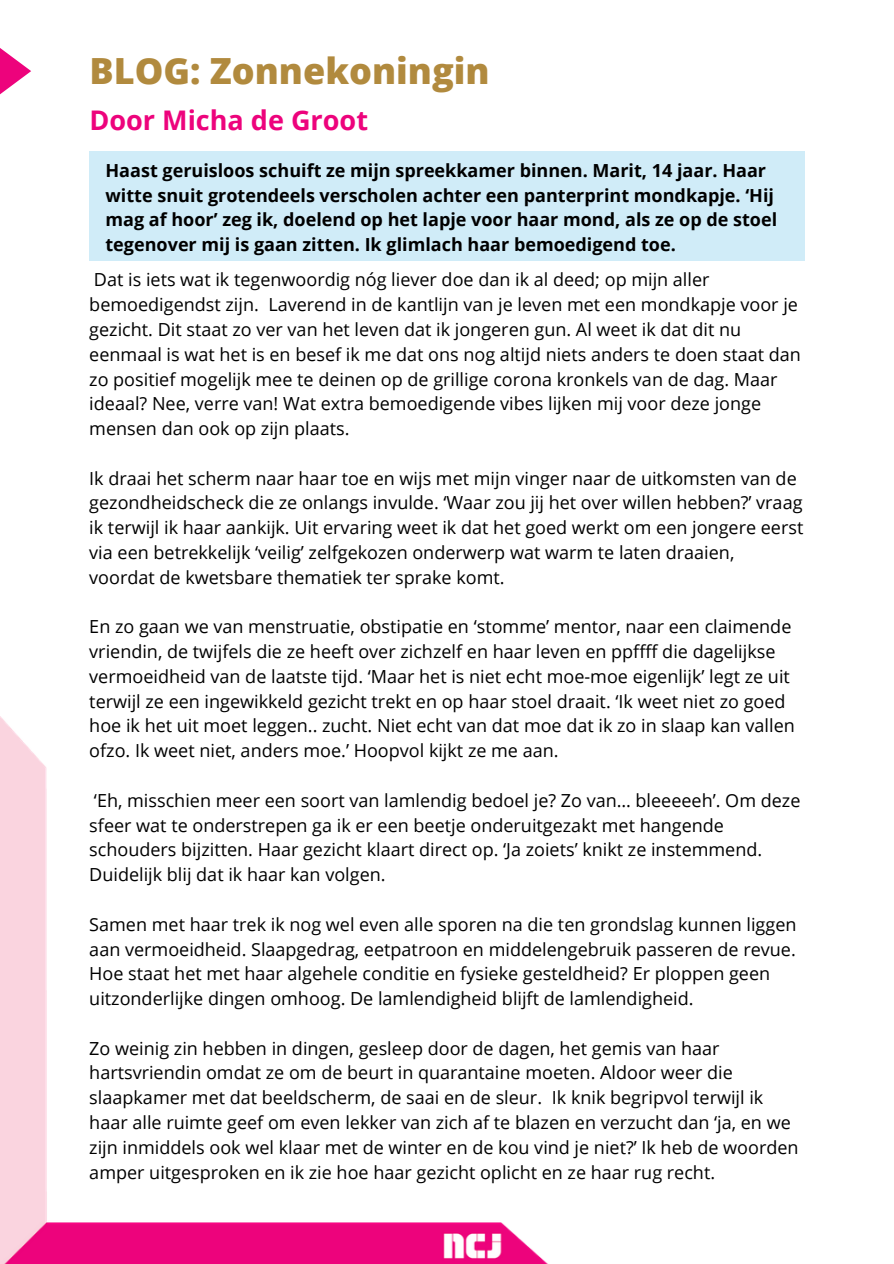
<style>
.page{position:relative;width:894px;height:1264px;background:#fff}
.page>*{position:absolute;margin:0;border:0;box-sizing:border-box;transform-origin:0 0}
.t1{font:800 36px "Open Sans";color:#b18a3e}
.t2{font:700 27px "Open Sans";color:#ed037c}
.t3{font:18px/24.8px "Open Sans";color:#000}
.t4{font:700 18px/24.8px "Open Sans";color:#000}
</style>
<div class="page">
<img style="left:0;top:716px;width:547px;height:547px">
<svg style="left:0;top:48px;width:31px;height:47px"></svg>
<div style="left:89px;top:151px;width:715px;height:110px;background:#d0ecf8"></div>
<p class="t1" style="left:89px;top:46px;width:401px">BLOG: Zonnekoningin</p>
<p class="t2" style="left:89px;top:101px;width:280px">Door Micha de Groot</p>
<p class="t4" style="left:105px;top:157px;width:673px">Haast geruisloos schuift ze mijn spreekkamer binnen. Marit, 14 jaar. Haar witte snuit grotendeels verscholen achter een panterprint mondkapje. ‘Hij mag af hoor’ zeg ik, doelend op het lapje voor haar mond, als ze op de stoel tegenover mij is gaan zitten. Ik glimlach haar bemoedigend toe.</p>
<p class="t3" style="left:89px;top:267px;width:713px">Dat is iets wat ik tegenwoordig nóg liever doe dan ik al deed; op mijn aller bemoedigendst zijn. Laverend in de kantlijn van je leven met een mondkapje voor je gezicht. Dit staat zo ver van het leven dat ik jongeren gun. Al weet ik dat dit nu eenmaal is wat het is en besef ik me dat ons nog altijd niets anders te doen staat dan zo positief mogelijk mee te deinen op de grillige corona kronkels van de dag. Maar ideaal? Nee, verre van! Wat extra bemoedigende vibes lijken mij voor deze jonge mensen dan ook op zijn plaats.</p>
<p class="t3" style="left:89px;top:465px;width:715px">Ik draai het scherm naar haar toe en wijs met mijn vinger naar de uitkomsten van de gezondheidscheck die ze onlangs invulde. ‘Waar zou jij het over willen hebben?’ vraag ik terwijl ik haar aankijk. Uit ervaring weet ik dat het goed werkt om een jongere eerst via een betrekkelijk ‘veilig’ zelfgekozen onderwerp wat warm te laten draaien, voordat de kwetsbare thematiek ter sprake komt.</p>
<p class="t3" style="left:89px;top:614px;width:706px">En zo gaan we van menstruatie, obstipatie en ‘stomme’ mentor, naar een claimende vriendin, de twijfels die ze heeft over zichzelf en haar leven en ppffff die dagelijkse vermoeidheid van de laatste tijd. ‘Maar het is niet echt moe-moe eigenlijk’ legt ze uit terwijl ze een ingewikkeld gezicht trekt en op haar stoel draait. ‘Ik weet niet zo goed hoe ik het uit moet leggen.. zucht. Niet echt van dat moe dat ik zo in slaap kan vallen ofzo. Ik weet niet, anders moe.’ Hoopvol kijkt ze me aan.</p>
<p class="t3" style="left:89px;top:787px;width:712px">‘Eh, misschien meer een soort van lamlendig bedoel je? Zo van… bleeeeeh’. Om deze sfeer wat te onderstrepen ga ik er een beetje onderuitgezakt met hangende schouders bijzitten. Haar gezicht klaart direct op. ‘Ja zoiets’ knikt ze instemmend.<br>Duidelijk blij dat ik haar kan volgen.</p>
<p class="t3" style="left:89px;top:911px;width:708px">Samen met haar trek ik nog wel even alle sporen na die ten grondslag kunnen liggen aan vermoeidheid. Slaapgedrag, eetpatroon en middelengebruik passeren de revue.<br>Hoe staat het met haar algehele conditie en fysieke gesteldheid? Er ploppen geen uitzonderlijke dingen omhoog. De lamlendigheid blijft de lamlendigheid.</p>
<p class="t3" style="left:89px;top:1035px;width:710px">Zo weinig zin hebben in dingen, gesleep door de dagen, het gemis van haar hartsvriendin omdat ze om de beurt in quarantaine moeten. Aldoor weer die slaapkamer met dat beeldscherm, de saai en de sleur. Ik knik begripvol terwijl ik haar alle ruimte geef om even lekker van zich af te blazen en verzucht dan ‘ja, en we zijn inmiddels ook wel klaar met de winter en de kou vind je niet?’ Ik heb de woorden amper uitgesproken en ik zie hoe haar gezicht oplicht en ze haar rug recht.</p>
</div>
